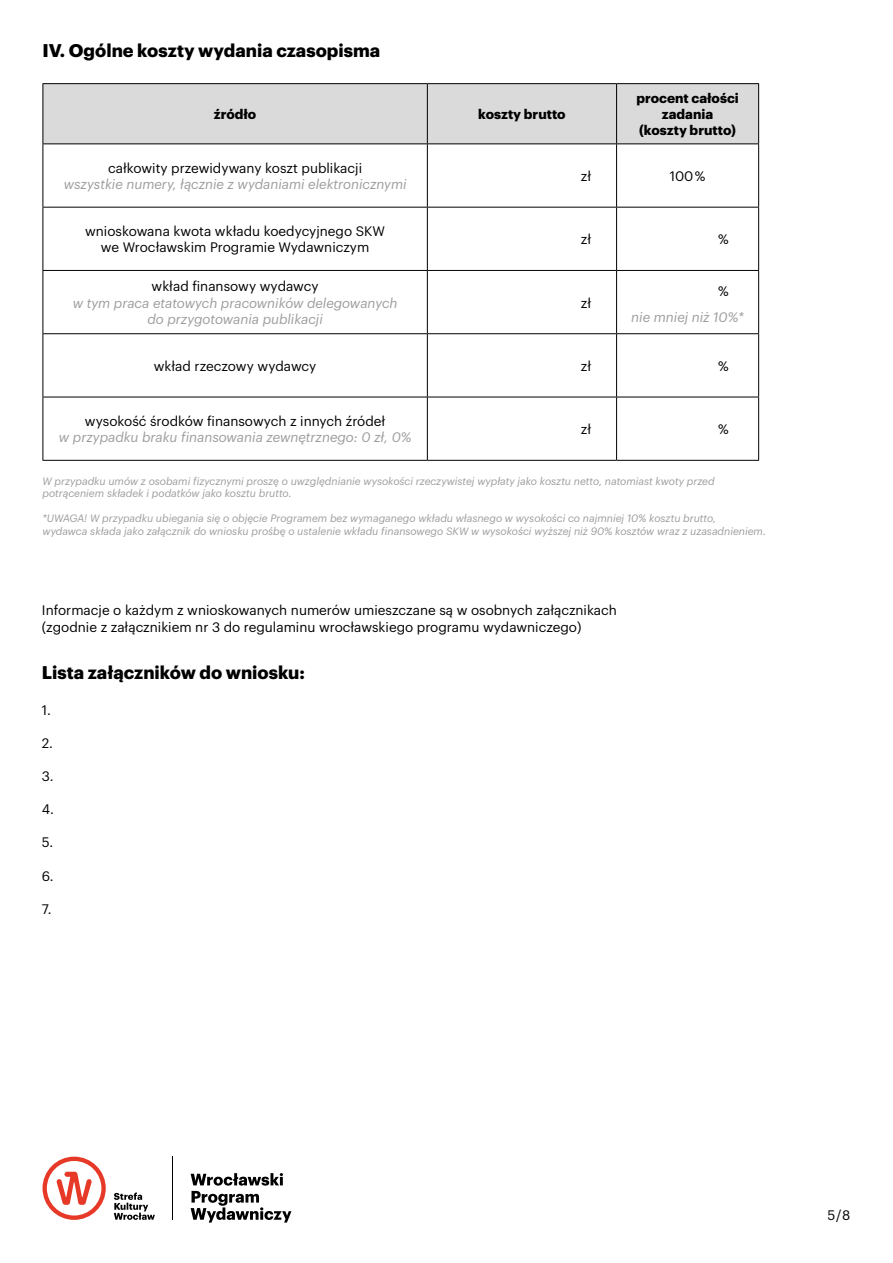
<style>
.page{position:relative;width:893px;height:1263px;background:#fff}
.page>*{position:absolute;margin:0;border:0;box-sizing:border-box;transform-origin:0 0}
.t1{font:700 18px "Graphik LC";color:#000}
.t2{font:13.5px/16.2px "Graphik";color:#000;text-align:center}
.t3{font:italic 13.5px/16.2px "Graphik";color:#9d9d9c;text-align:center}
.t4{font:13.5px/16.2px "Graphik LC";color:#000}
.t5{font:700 13.5px/16.2px "Graphik";color:#000;text-align:center}
.t6{font:italic 10.5px/12.6px "Graphik";color:#9d9d9c}
</style>
<div class="page">
<svg style="left:191px;top:1191px;width:100px;height:31px"></svg>
<svg style="left:191px;top:1173px;width:92px;height:12px"></svg>
<hr style="left:172px;top:1156px;width:1px;height:64px;background:#000">
<svg style="left:43px;top:1156px;width:63px;height:64px"></svg>
<svg style="left:114px;top:1192px;width:41px;height:28px"></svg>
<div style="left:44px;top:84px;width:714px;height:59px;background:#dadada"></div>
<hr style="left:43px;top:83px;width:384px;height:1px;background:#000">
<hr style="left:43px;top:84px;width:1px;height:59px;background:#000">
<hr style="left:427px;top:83px;width:190px;height:1px;background:#000">
<hr style="left:427px;top:84px;width:1px;height:59px;background:#000">
<hr style="left:617px;top:83px;width:142px;height:1px;background:#000">
<hr style="left:616px;top:84px;width:1px;height:59px;background:#000">
<hr style="left:758px;top:84px;width:1px;height:59px;background:#000">
<hr style="left:43px;top:143px;width:384px;height:1px;background:#000">
<hr style="left:43px;top:144px;width:1px;height:63px;background:#000">
<hr style="left:427px;top:143px;width:190px;height:1px;background:#000">
<hr style="left:427px;top:144px;width:1px;height:63px;background:#000">
<hr style="left:617px;top:143px;width:142px;height:1px;background:#000">
<hr style="left:616px;top:144px;width:1px;height:63px;background:#000">
<hr style="left:758px;top:144px;width:1px;height:63px;background:#000">
<hr style="left:43px;top:207px;width:384px;height:1px;background:#000">
<hr style="left:43px;top:208px;width:1px;height:62px;background:#000">
<hr style="left:427px;top:207px;width:190px;height:1px;background:#000">
<hr style="left:427px;top:208px;width:1px;height:62px;background:#000">
<hr style="left:617px;top:207px;width:142px;height:1px;background:#000">
<hr style="left:616px;top:208px;width:1px;height:62px;background:#000">
<hr style="left:758px;top:208px;width:1px;height:62px;background:#000">
<hr style="left:43px;top:270px;width:384px;height:1px;background:#000">
<hr style="left:43px;top:271px;width:1px;height:62px;background:#000">
<hr style="left:427px;top:270px;width:190px;height:1px;background:#000">
<hr style="left:427px;top:271px;width:1px;height:62px;background:#000">
<hr style="left:617px;top:270px;width:142px;height:1px;background:#000">
<hr style="left:616px;top:271px;width:1px;height:62px;background:#000">
<hr style="left:758px;top:271px;width:1px;height:62px;background:#000">
<hr style="left:43px;top:333px;width:384px;height:1px;background:#000">
<hr style="left:43px;top:334px;width:1px;height:63px;background:#000">
<hr style="left:427px;top:333px;width:190px;height:1px;background:#000">
<hr style="left:427px;top:334px;width:1px;height:63px;background:#000">
<hr style="left:617px;top:333px;width:142px;height:1px;background:#000">
<hr style="left:616px;top:334px;width:1px;height:63px;background:#000">
<hr style="left:758px;top:334px;width:1px;height:63px;background:#000">
<hr style="left:43px;top:397px;width:384px;height:1px;background:#000">
<hr style="left:43px;top:397px;width:1px;height:63px;background:#000">
<hr style="left:427px;top:397px;width:190px;height:1px;background:#000">
<hr style="left:427px;top:397px;width:1px;height:63px;background:#000">
<hr style="left:617px;top:397px;width:142px;height:1px;background:#000">
<hr style="left:616px;top:397px;width:1px;height:63px;background:#000">
<hr style="left:758px;top:397px;width:1px;height:63px;background:#000">
<hr style="left:43px;top:460px;width:384px;height:1px;background:#000">
<hr style="left:427px;top:460px;width:190px;height:1px;background:#000">
<hr style="left:617px;top:460px;width:142px;height:1px;background:#000">
<h1 class="t1" style="left:43px;top:37px;width:339px">IV. Ogólne koszty wydania czasopisma</h1>
<p class="t5" style="left:214px;top:105px;width:44px">źródło</p>
<p class="t5" style="left:478px;top:105px;width:89px">koszty brutto</p>
<p class="t2" style="left:108px;top:159px;width:256px">całkowity przewidywany koszt publikacji</p>
<p class="t3" style="left:64px;top:175px;width:344px">wszystkie numery, łącznie z wydaniami elektronicznymi</p>
<p class="t5" style="left:636px;top:89px;width:104px">procent całości zadania (koszty brutto)</p>
<p class="t2" style="left:581px;top:167px;width:12px">zł</p>
<p class="t2" style="left:670px;top:167px;width:37px">100 %</p>
<p class="t2" style="left:85px;top:222px;width:301px">wnioskowana kwota wkładu koedycyjnego SKW we Wrocławskim Programie Wydawniczym</p>
<p class="t2" style="left:581px;top:230px;width:12px">zł</p>
<p class="t2" style="left:718px;top:230px;width:12px">%</p>
<p class="t2" style="left:152px;top:277px;width:168px">wkład finansowy wydawcy</p>
<p class="t3" style="left:73px;top:293px;width:326px">w tym praca etatowych pracowników delegowanych do przygotowania publikacji</p>
<p class="t2" style="left:581px;top:293px;width:12px">zł</p>
<p class="t2" style="left:718px;top:282px;width:12px">%</p>
<p class="t3" style="left:631px;top:308px;width:114px">nie mniej niż 10%*</p>
<p class="t2" style="left:154px;top:357px;width:164px">wkład rzeczowy wydawcy</p>
<p class="t2" style="left:581px;top:357px;width:12px">zł</p>
<p class="t2" style="left:718px;top:357px;width:12px">%</p>
<p class="t2" style="left:85px;top:412px;width:302px">wysokość środków finansowych z innych źródeł</p>
<p class="t3" style="left:59px;top:428px;width:354px">w przypadku braku finansowania zewnętrznego: 0 zł, 0%</p>
<p class="t2" style="left:581px;top:420px;width:12px">zł</p>
<p class="t2" style="left:718px;top:420px;width:12px">%</p>
<p class="t6" style="left:43px;top:474px;width:673px">W przypadku umów z osobami fizycznymi proszę o uwzględnianie wysokości rzeczywistej wypłaty jako kosztu netto, natomiast kwoty przed potrąceniem składek i podatków jako kosztu brutto.</p>
<p class="t6" style="left:43px;top:511px;width:725px">*UWAGA! W przypadku ubiegania się o objęcie Programem bez wymaganego wkładu własnego w wysokości co najmniej 10% kosztu brutto,<br>wydawca składa jako załącznik do wniosku prośbę o ustalenie wkładu finansowego SKW w wysokości wyższej niż 90% kosztów wraz z uzasadnieniem.</p>
<p class="t4" style="left:42px;top:601px;width:576px">Informacje o każdym z wnioskowanych numerów umieszczane są w osobnych załącznikach (zgodnie z załącznikiem nr 3 do regulaminu wrocławskiego programu wydawniczego)</p>
<h1 class="t1" style="left:42px;top:658px;width:265px">Lista załączników do wniosku:</h1>
<p class="t4" style="left:42px;top:700px;width:10px">1.</p>
<p class="t4" style="left:42px;top:734px;width:13px">2.</p>
<p class="t4" style="left:42px;top:767px;width:13px">3.</p>
<p class="t4" style="left:42px;top:800px;width:14px">4.</p>
<p class="t4" style="left:42px;top:833px;width:13px">5.</p>
<p class="t4" style="left:42px;top:866px;width:13px">6.</p>
<p class="t4" style="left:42px;top:900px;width:11px">7.</p>
<p class="t2" style="left:827px;top:1206px;width:25px">5/8</p>
</div>
